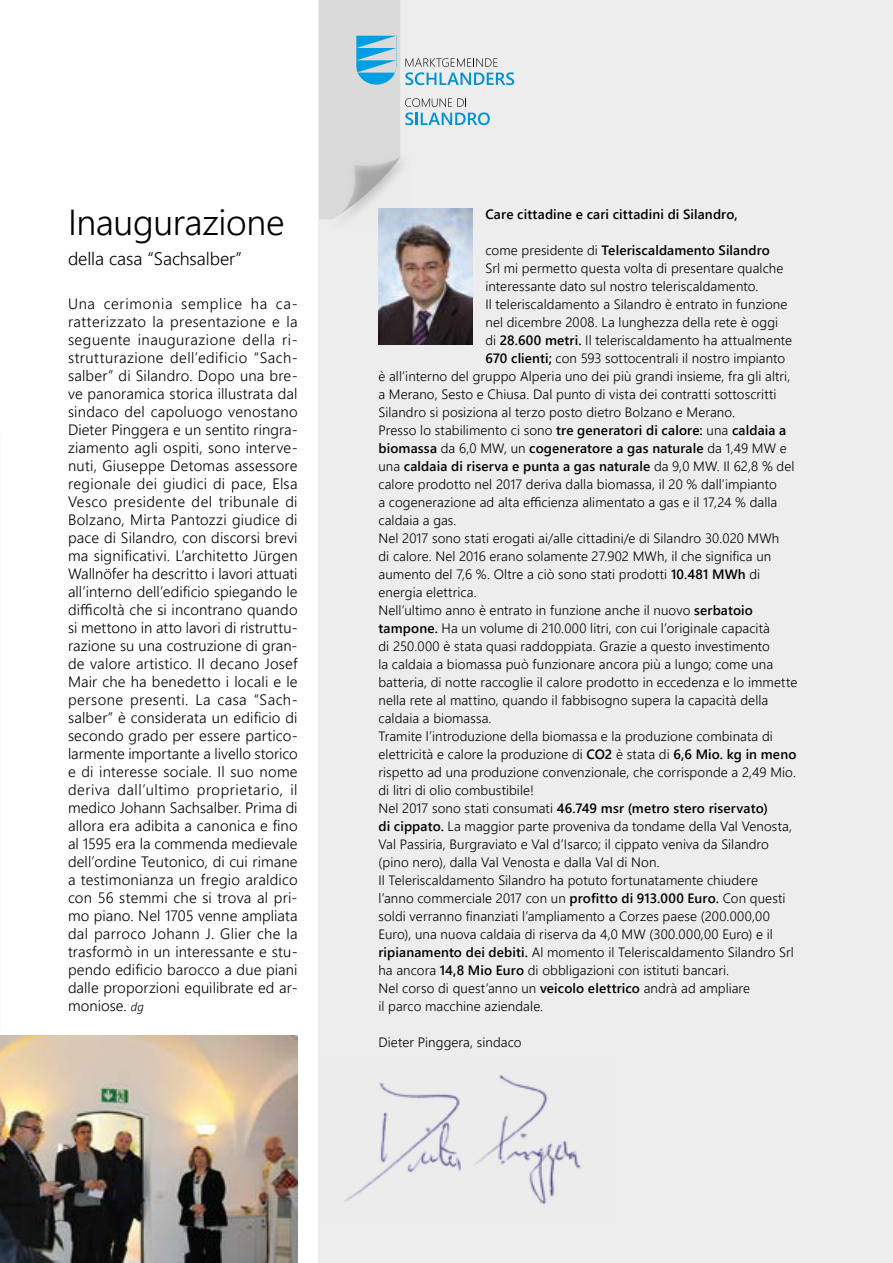
<style>
.page{position:relative;width:893px;height:1263px;background:#fff}
.page>*{position:absolute;margin:0;border:0;box-sizing:border-box;transform-origin:0 0}
.t1{font:36px "Webly Sleek UI Semilight";letter-spacing:-.01em;color:#000}
.t2{font:18px "Webly Sleek UI Semilight";letter-spacing:-.005em;color:#000}
.t3{font:15px/18px "Webly Sleek UI Semilight";letter-spacing:.005em;color:#000;text-align:justify}
.t4{font:13.5px/18px "Webly Sleek UI Semilight";letter-spacing:.01em;color:#000}
.t5{font:13.5px/18px "Webly Sleek UI Semibold";letter-spacing:.01em;color:#000}
.s1{font-style:italic;font-size:12px}
.s2{font-family:"Webly Sleek UI Semilight"}
.s3{font-family:"Webly Sleek UI Semibold"}
</style>
<div class="page">
<div style="left:319px;top:0;width:574px;height:1263px;background:#ededed"></div>
<img style="left:378px;top:220px;width:95px;height:125px">
<img style="left:318px;top:1059px;width:263px;height:164px">
<svg style="left:319px;top:0;width:195px;height:220px"></svg>
<img style="left:0;top:1036px;width:298px;height:227px">
<h1 class="t1" style="left:68px;top:195px;width:218px">Inaugurazione</h1>
<h2 class="t2" style="left:68px;top:245px;width:176px">della casa “Sachsalber”</h2>
<p class="t3" style="left:68px;top:294px;width:231px">Una cerimonia semplice ha ca&shy;ratterizzato la presentazione e la seguente inaugurazione della ri&shy;strutturazione dell’edificio “Sach&shy;salber” di Silandro. Dopo una bre&shy;ve panoramica storica illustrata dal sindaco del capoluogo venostano Dieter Pinggera e un sentito ringra&shy;ziamento agli ospiti, sono interve&shy;nuti, Giuseppe Detomas assessore regionale dei giudici di pace, Elsa Vesco presidente del tribunale di Bolzano, Mirta Pantozzi giudice di pace di Silandro, con discorsi brevi ma significativi. L’architetto Jürgen Wallnöfer ha descritto i lavori attuati all’interno dell’edificio spiegando le difficoltà che si incontrano quando si mettono in atto lavori di ristruttu&shy;razione su una costruzione di gran&shy;de valore artistico. Il decano Josef Mair che ha benedetto i locali e le persone presenti. La casa “Sach&shy;salber” è considerata un edificio di secondo grado per essere partico&shy;larmente importante a livello storico e di interesse sociale. Il suo nome deriva dall’ultimo proprietario, il medico Johann Sachsalber. Prima di allora era adibita a canonica e fino al 1595 era la commenda medievale dell’ordine Teutonico, di cui rimane a testimonianza un fregio araldico con 56 stemmi che si trova al pri&shy;mo piano. Nel 1705 venne ampliata dal parroco Johann J. Glier che la trasformò in un interessante e stu&shy;pendo edificio barocco a due piani dalle proporzioni equilibrate ed ar&shy;moniose. <span class="s1">dg</span></p>
<p class="t5" style="left:485px;top:205px;width:254px">Care cittadine e cari cittadini di Silandro,</p>
<p class="t5" style="left:485px;top:241px;width:286px"><span class="s2">come presidente di</span> Teleriscaldamento Silandro</p>
<p class="t4" style="left:485px;top:258px;width:299px">Srl mi permetto questa volta di presentare qualche</p>
<p class="t4" style="left:485px;top:276px;width:275px">interessante dato sul nostro teleriscaldamento.</p>
<p class="t4" style="left:485px;top:294px;width:304px">Il teleriscaldamento a Silandro è entrato in funzione</p>
<p class="t4" style="left:485px;top:312px;width:294px">nel dicembre 2008. La lunghezza della rete è oggi</p>
<p class="t4" style="left:485px;top:330px;width:308px">di <span class="s3">28.600 metri.</span> Il teleriscaldamento ha attualmente</p>
<p class="t4" style="left:485px;top:348px;width:301px"><span class="s3">670 clienti;</span> con 593 sottocentrali il nostro impianto</p>
<p class="t4" style="left:378px;top:366px;width:413px">è all’interno del gruppo Alperia uno dei più grandi insieme, fra gli altri,</p>
<p class="t4" style="left:378px;top:384px;width:400px">a Merano, Sesto e Chiusa. Dal punto di vista dei contratti sottoscritti</p>
<p class="t4" style="left:378px;top:402px;width:358px">Silandro si posiziona al terzo posto dietro Bolzano e Merano.</p>
<p class="t5" style="left:378px;top:420px;width:418px"><span class="s2">Presso lo stabilimento ci sono</span> tre generatori di calore: <span class="s2">una</span> caldaia a biomassa <span class="s2">da 6,0 MW, un</span> cogeneratore a gas naturale <span class="s2">da 1,49 MW e una</span> caldaia di riserva e punta a gas naturale <span class="s2">da 9,0 MW. Il 62,8 % del</span></p>
<p class="t4" style="left:378px;top:474px;width:420px">calore prodotto nel 2017 deriva dalla biomassa, il 20 % dall’impianto<br>a cogenerazione ad alta efficienza alimentato a gas e il 17,24 % dalla caldaia a gas.<br>Nel 2017 sono stati erogati ai/alle cittadini/e di Silandro 30.020 MWh<br>di calore. Nel 2016 erano solamente 27.902 MWh, il che significa un aumento del 7,6 %. Oltre a ciò sono stati prodotti <span class="s3">10.481 MWh</span> di energia elettrica.<br>Nell’ultimo anno è entrato in funzione anche il nuovo <span class="s3">serbatoio tampone.</span> Ha un volume di 210.000 litri, con cui l’originale capacità<br>di 250.000 è stata quasi raddoppiata. Grazie a questo investimento<br>la caldaia a biomassa può funzionare ancora più a lungo; come una batteria, di notte raccoglie il calore prodotto in eccedenza e lo immette nella rete al mattino, quando il fabbisogno supera la capacità della caldaia a biomassa.<br>Tramite l’introduzione della biomassa e la produzione combinata di elettricità e calore la produzione di <span class="s3">CO2</span> è stata di <span class="s3">6,6 Mio. kg in meno </span>rispetto ad una produzione convenzionale, che corrisponde a 2,49 Mio. di litri di olio combustibile!</p>
<p class="t5" style="left:378px;top:798px;width:391px"><span class="s2">Nel 2017 sono stati consumati</span> 46.749 msr (metro stero riservato)</p>
<p class="t4" style="left:378px;top:816px;width:417px"><span class="s3">di cippato.</span> La maggior parte proveniva da tondame della Val Venosta, Val Passiria, Burgraviato e Val d’Isarco; il cippato veniva da Silandro (pino nero), dalla Val Venosta e dalla Val di Non.<br>Il Teleriscaldamento Silandro ha potuto fortunatamente chiudere l’anno commerciale 2017 con un <span class="s3">profitto di 913.000 Euro.</span> Con questi soldi verranno finanziati l’ampliamento a Corzes paese (200.000,00<br>Euro), una nuova caldaia di riserva da 4,0 MW (300.000,00 Euro) e il <span class="s3">ripianamento dei debiti.</span> Al momento il Teleriscaldamento Silandro Srl ha ancora <span class="s3">14,8 Mio Euro</span> di obbligazioni con istituti bancari.<br>Nel corso di quest’anno un <span class="s3">veicolo elettrico</span> andrà ad ampliare<br>il parco macchine aziendale.</p>
<p class="t4" style="left:378px;top:1032px;width:145px">Dieter Pinggera, sindaco</p>
</div>
